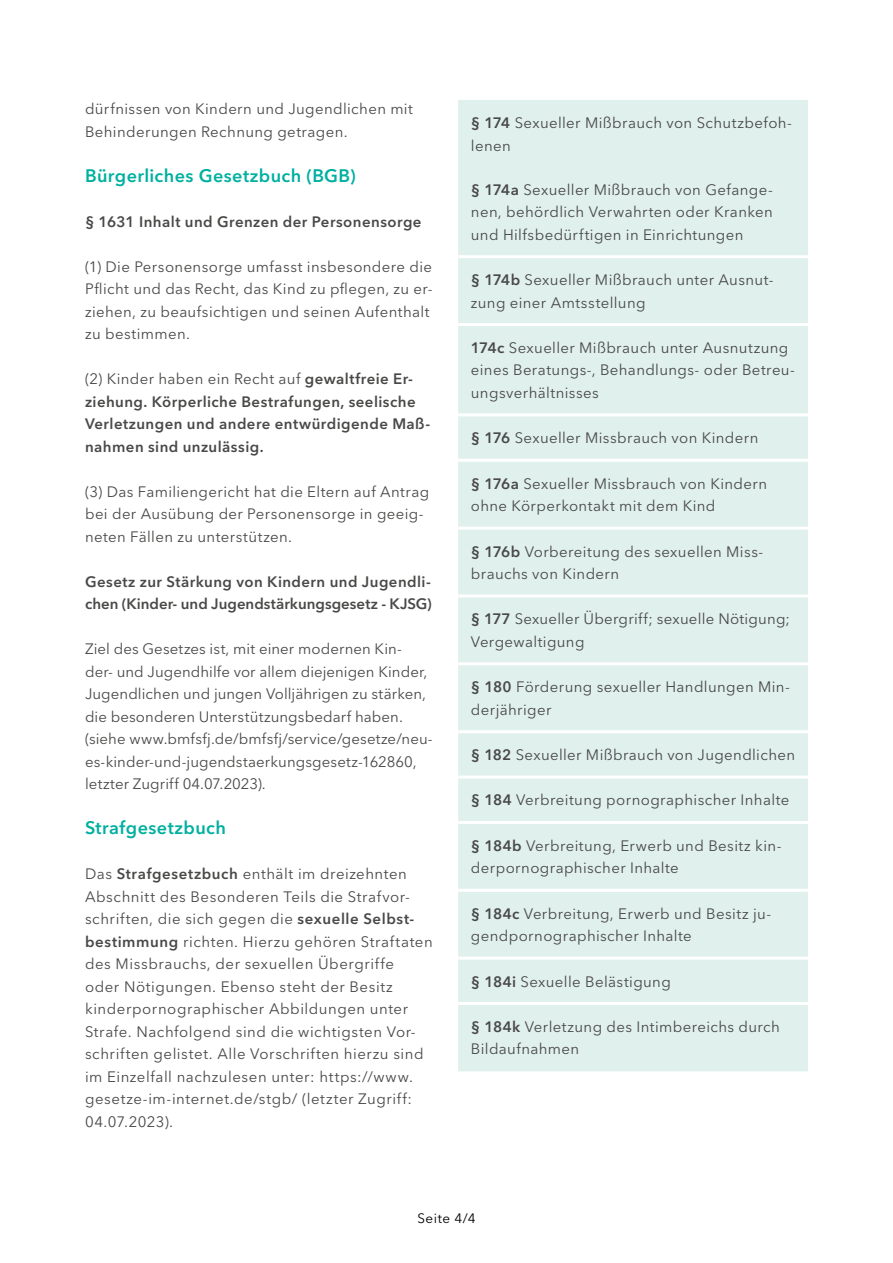
<style>
.page{position:relative;width:893px;height:1263px;background:#fff}
.page>*{position:absolute;margin:0;border:0;box-sizing:border-box;transform-origin:0 0}
.Fließtext{font:600 18px "Avenir Next LT Pro";letter-spacing:.025em;color:#00b0a0}
.Fließtext-2{font:15px/22.5px "Avenir Next LT Pro";letter-spacing:.025em;color:#494948}
.Fließtext-3{font:15px/22.5px "Avenir Next LT Pro";letter-spacing:.005em;color:#494948}
.Fließtext-4{font:600 15px/22.5px "Avenir Next LT Pro";letter-spacing:.03em;color:#494948}
.t1{font:13.5px "Avenir Next LT Pro";letter-spacing:.04em;color:#000}
.s1{font-weight:400}
.s2{font-weight:600}
</style>
<div class="page">
<div style="left:458px;top:100px;width:350px;height:971px;background:#e0f0ed"></div>
<hr style="left:458px;top:255px;width:350px;height:3px;background:#fff">
<hr style="left:458px;top:323px;width:350px;height:3px;background:#fff">
<hr style="left:458px;top:413px;width:350px;height:3px;background:#fff">
<hr style="left:458px;top:459px;width:350px;height:3px;background:#fff">
<hr style="left:458px;top:527px;width:350px;height:3px;background:#fff">
<hr style="left:458px;top:594px;width:350px;height:3px;background:#fff">
<hr style="left:458px;top:662px;width:350px;height:3px;background:#fff">
<hr style="left:458px;top:730px;width:350px;height:3px;background:#fff">
<hr style="left:458px;top:775px;width:350px;height:3px;background:#fff">
<hr style="left:458px;top:821px;width:350px;height:3px;background:#fff">
<hr style="left:458px;top:889px;width:350px;height:3px;background:#fff">
<hr style="left:458px;top:957px;width:350px;height:3px;background:#fff">
<hr style="left:458px;top:1002px;width:350px;height:3px;background:#fff">
<p class="Fließtext-2" style="left:85px;top:98px;width:329px">dürfnissen von Kindern und Jugendlichen mit<br>Behinderungen Rechnung getragen.</p>
<h3 class="Fließtext" style="left:85px;top:165px;width:272px">Bürgerliches Gesetzbuch (BGB)</h3>
<h4 class="Fließtext-4" style="left:85px;top:210px;width:338px">§ 1631 Inhalt und Grenzen der Personensorge</h4>
<p class="Fließtext-2" style="left:85px;top:255px;width:349px">(1) Die Personensorge umfasst insbesondere die Pflicht und das Recht, das Kind zu pflegen, zu er&shy;ziehen, zu beaufsichtigen und seinen Aufenthalt zu bestimmen.</p>
<p class="Fließtext-4" style="left:85px;top:368px;width:347px"><span class="s1">(2) Kinder haben ein Recht auf</span> gewaltfreie Er&shy;ziehung. Körperliche Bestrafungen, seelische Verletzungen und andere entwürdigende Maß&shy;nahmen sind unzulässig.</p>
<p class="Fließtext-2" style="left:85px;top:480px;width:346px">(3) Das Familiengericht hat die Eltern auf Antrag bei der Ausübung der Personensorge in geeig&shy;neten Fällen zu unterstützen.</p>
<p class="Fließtext-4" style="left:85px;top:570px;width:348px">Gesetz zur Stärkung von Kindern und Jugendli&shy;chen (Kinder- und Jugendstärkungsgesetz - KJSG)</p>
<p class="Fließtext-3" style="left:85px;top:638px;width:349px">Ziel des Gesetzes ist, mit einer modernen Kin&shy;der- und Jugendhilfe vor allem diejenigen Kinder, Jugendlichen und jungen Volljährigen zu stärken, die besonderen Unterstützungsbedarf haben. (siehe www.bmfsfj.de/bmfsfj/service/gesetze/neu&shy;es-kinder-und-jugendstaerkungsgesetz-162860, letzter Zugriff 04.07.2023).</p>
<p class="Fließtext" style="left:85px;top:817px;width:142px">Strafgesetzbuch</p>
<p class="Fließtext-2" style="left:85px;top:863px;width:349px">Das <span class="s2">Strafgesetzbuch</span> enthält im dreizehnten Abschnitt des Besonderen Teils die Strafvor&shy;schriften, die sich gegen die <span class="s2">sexuelle Selbst&shy;bestimmung</span> richten. Hierzu gehören Straftaten des Missbrauchs, der sexuellen Übergriffe<br>oder Nötigungen. Ebenso steht der Besitz kinderpornographischer Abbildungen unter Strafe. Nachfolgend sind die wichtigsten Vor&shy;schriften gelistet. Alle Vorschriften hierzu sind im Einzelfall nachzulesen unter: https://www. gesetze-im-internet.de/stgb/ (letzter Zugriff:<br>04.07.2023).</p>
<p class="Fließtext-2" style="left:471px;top:112px;width:323px"><span class="s2">§ 174</span> Sexueller Mißbrauch von Schutzbefoh&shy;lenen</p>
<p class="Fließtext-2" style="left:471px;top:178px;width:303px;text-align:justify"><span class="s2">§ 174a</span> Sexueller Mißbrauch von Gefange&shy;nen, behördlich Verwahrten oder Kranken und Hilfsbedürftigen in Einrichtungen</p>
<p class="Fließtext-2" style="left:471px;top:268px;width:304px"><span class="s2">§ 174b</span> Sexueller Mißbrauch unter Ausnut&shy;zung einer Amtsstellung</p>
<p class="Fließtext-2" style="left:471px;top:336px;width:326px"><span class="s2">174c</span> Sexueller Mißbrauch unter Ausnutzung eines Beratungs-, Behandlungs- oder Betreu&shy;ungsverhältnisses</p>
<p class="Fließtext-2" style="left:471px;top:427px;width:289px"><span class="s2">§ 176</span> Sexueller Missbrauch von Kindern</p>
<p class="Fließtext-2" style="left:471px;top:472px;width:298px"><span class="s2">§ 176a</span> Sexueller Missbrauch von Kindern ohne Körperkontakt mit dem Kind</p>
<p class="Fließtext-2" style="left:471px;top:540px;width:294px"><span class="s2">§ 176b</span> Vorbereitung des sexuellen Miss&shy;brauchs von Kindern</p>
<p class="Fließtext-2" style="left:471px;top:608px;width:321px"><span class="s2">§ 177</span> Sexueller Übergriff; sexuelle Nötigung;<br>Vergewaltigung</p>
<p class="Fließtext-2" style="left:471px;top:676px;width:320px"><span class="s2">§ 180</span> Förderung sexueller Handlungen Min&shy;derjähriger</p>
<p class="Fließtext-2" style="left:471px;top:743px;width:326px"><span class="s2">§ 182</span> Sexueller Mißbrauch von Jugendlichen</p>
<p class="Fließtext-2" style="left:471px;top:789px;width:320px"><span class="s2">§ 184</span> Verbreitung pornographischer Inhalte</p>
<p class="Fließtext-2" style="left:471px;top:834px;width:312px"><span class="s2">§ 184b</span> Verbreitung, Erwerb und Besitz kin&shy;derpornographischer Inhalte</p>
<p class="Fließtext-2" style="left:471px;top:902px;width:302px"><span class="s2">§ 184c</span> Verbreitung, Erwerb und Besitz ju&shy;gendpornographischer Inhalte</p>
<p class="Fließtext-2" style="left:471px;top:970px;width:201px"><span class="s2">§ 184i</span> Sexuelle Belästigung</p>
<p class="Fließtext-2" style="left:471px;top:1015px;width:311px"><span class="s2">§ 184k</span> Verletzung des Intimbereichs durch<br>Bildaufnahmen</p>
<p class="t1" style="left:417px;top:1211px;width:60px">Seite 4/4</p>
</div>
